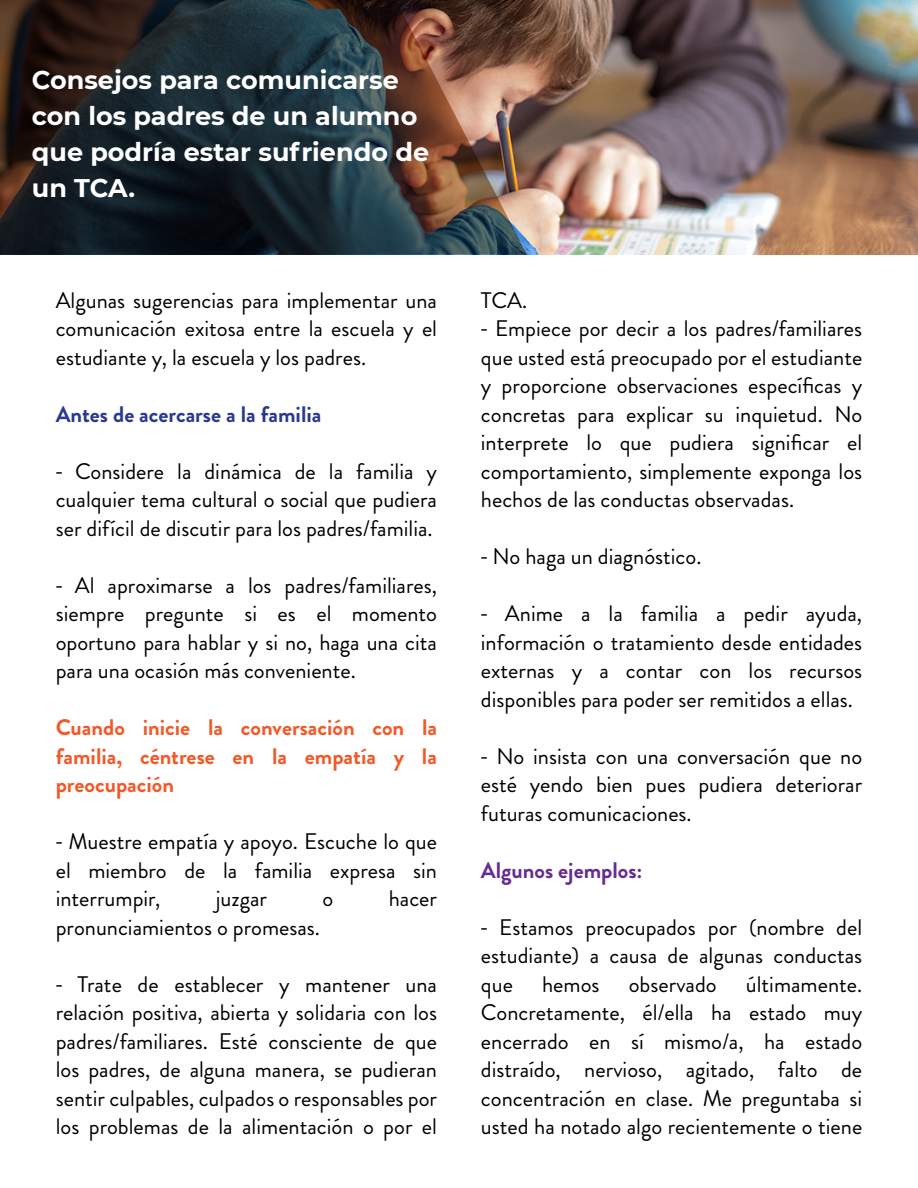
<style>
.page{position:relative;width:918px;height:1188px;background:#fff}
.page>*{position:absolute;margin:0;border:0;box-sizing:border-box;transform-origin:0 0}
.t1{font:700 25.5px/36px "Montserrat";color:#fff}
.t2{font:22.5px/28.5px "Brandon Grotesque";color:#000;text-align:justify}
.t3{font:700 22.5px/28.5px "Brandon Grotesque";color:#f15a29;text-align:justify}
.t4{font:700 22.5px "Brandon Grotesque";color:#2b3990}
.t5{font:700 22.5px "Brandon Grotesque";color:#662d91}
.s1{font-family:"Myriad Pro"}
</style>
<div class="page">
<img style="left:527px;top:0;width:391px;height:255px">
<img style="left:0;top:0;width:527px;height:255px">
<p class="t1" style="left:32px;top:61px;width:399px">Consejos para comunicarse con los padres de un alumno que podría estar sufriendo de un TCA.</p>
<p class="t2" style="left:56px;top:286px;width:383px">Algunas sugerencias para implementar una comunicación exitosa entre la escuela y el estudiante y, la escuela y los padres.</p>
<p class="t4" style="left:56px;top:398px;width:267px">Antes de acercarse a la familia</p>
<p class="t2" style="left:56px;top:457px;width:383px"><span class="s1">-</span> Considere la dinámica de la familia y cualquier tema cultural o social que pudiera ser difícil de discutir para los padres/familia.</p>
<p class="t2" style="left:56px;top:571px;width:383px"><span class="s1">-</span> Al aproximarse a los padres/familiares, siempre pregunte si es el momento oportuno para hablar y si no, haga una cita para una ocasión más conveniente.</p>
<p class="t3" style="left:56px;top:714px;width:383px">Cuando inicie la conversación con la familia, céntrese en la empatía y la preocupación</p>
<p class="t2" style="left:56px;top:828px;width:383px"><span class="s1">-</span> Muestre empatía y apoyo. Escuche lo que el miembro de la familia expresa sin interrumpir,</p>
<p class="t2" style="left:216px;top:885px;width:53px">juzgar</p>
<p class="t2" style="left:322px;top:885px;width:12px">o</p>
<p class="t2" style="left:389px;top:885px;width:50px">hacer</p>
<p class="t2" style="left:56px;top:913px;width:266px">pronunciamientos o promesas.</p>
<p class="t2" style="left:56px;top:970px;width:383px"><span class="s1">-</span> Trate de establecer y mantener una relación positiva, abierta y solidaria con los padres/familiares. Esté consciente de que los padres, de alguna manera, se pudieran sentir culpables, culpados o responsables por los problemas de la alimentación o por el</p>
<p class="t2" style="left:481px;top:286px;width:48px">TCA.</p>
<p class="t2" style="left:481px;top:315px;width:383px"><span class="s1">-</span> Empiece por decir a los padres/familiares que usted está preocupado por el estudiante y proporcione observaciones específicas y concretas para explicar su inquietud. No interprete lo que pudiera significar el comportamiento, simplemente exponga los hechos de las conductas observadas.</p>
<p class="t2" style="left:481px;top:543px;width:222px"><span class="s1">-</span> No haga un diagnóstico.</p>
<p class="t2" style="left:481px;top:600px;width:383px"><span class="s1">-</span> Anime a la familia a pedir ayuda, información o tratamiento desde entidades externas y a contar con los recursos disponibles para poder ser remitidos a ellas.</p>
<p class="t2" style="left:481px;top:742px;width:383px"><span class="s1">-</span> No insista con una conversación que no esté yendo bien pues pudiera deteriorar futuras comunicaciones.</p>
<p class="t5" style="left:481px;top:855px;width:163px">Algunos ejemplos:</p>
<p class="t2" style="left:481px;top:913px;width:383px"><span class="s1">-</span> Estamos preocupados por (nombre del estudiante) a causa de algunas conductas que</p>
<p class="t2" style="left:481px;top:970px;width:383px;text-indent:265px">últimamente.<br>Concretamente, él/ella ha estado muy encerrado en sí mismo/a, ha estado distraído, nervioso, agitado, falto de concentración en clase. Me preguntaba si usted ha notado algo recientemente o tiene</p>
<p class="t2" style="left:542px;top:970px;width:59px">hemos</p>
<p class="t2" style="left:629px;top:970px;width:90px">observado</p>
</div>
